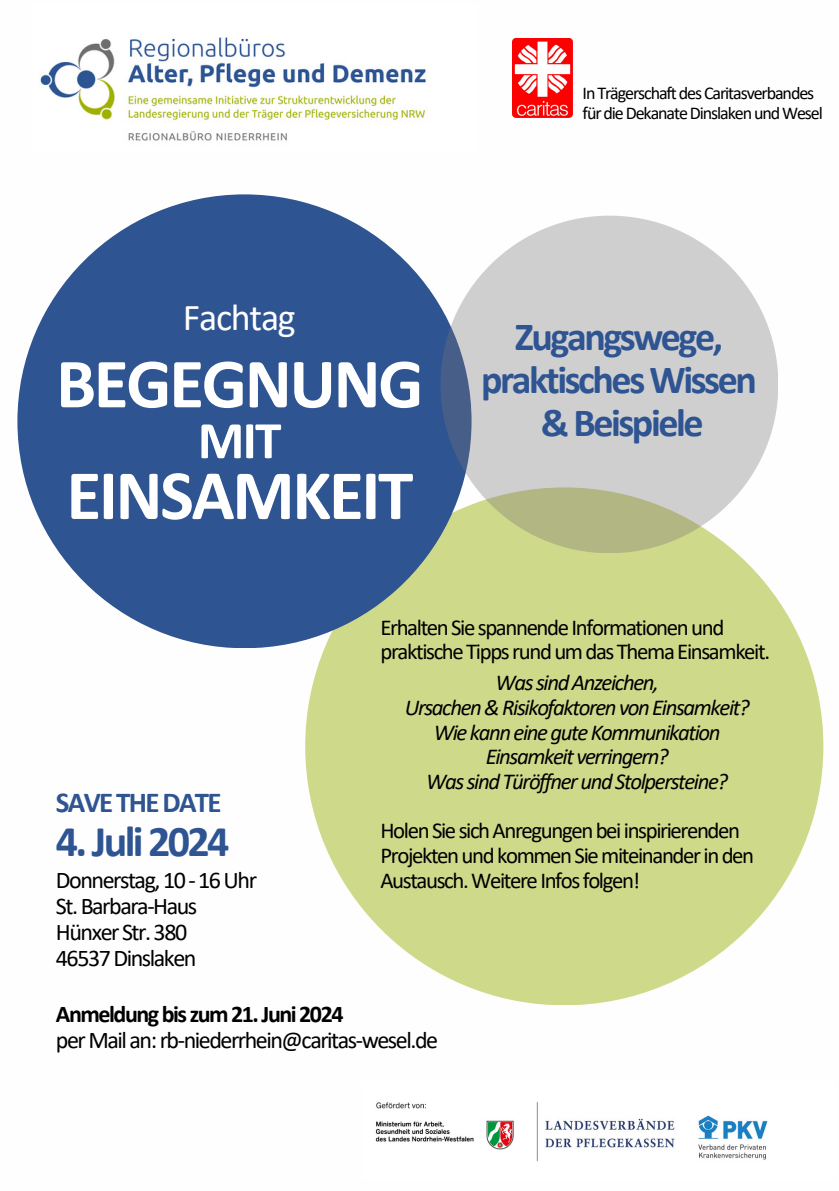
<style>
.page{position:relative;width:839px;height:1191px;background:#fff}
.page>*{position:absolute;margin:0;border:0;box-sizing:border-box;transform-origin:0 0}
.t1{font:700 71.2px "Calibri";letter-spacing:-.03em;color:#fff}
.t2{font:700 53.2px "Calibri";color:#fff}
.t3{font:700 44px "Calibri";letter-spacing:-.06em;color:#2f5492}
.t4{font:700 40px/42.6px "Calibri";letter-spacing:-.06em;color:#2f5492;text-align:center}
.t5{font:38px "Calibri";letter-spacing:-.035em;color:#fefefe}
.t6{font:700 29px "Calibri";letter-spacing:-.06em;color:#2f5492}
.t7{font:24px/26px "Calibri";letter-spacing:-.06em;color:#000}
.t8{font:700 24px "Calibri";letter-spacing:-.06em;color:#000}
.t9{font:22.8px/24.6px "Calibri";letter-spacing:-.06em;color:#000}
.t10{font:italic 22.8px/24.6px "Calibri";letter-spacing:-.06em;color:#000;text-align:center}
.t11{font:18px "Calibri";letter-spacing:-.06em;color:#000}
</style>
<div class="page">
<img style="left:375px;top:1102px;width:393px;height:60px">
<img style="left:512px;top:38px;width:60px;height:80px">
<img style="left:40px;top:37px;width:386px;height:104px">
<div style="left:305px;top:487px;width:518px;height:518px;background:#cfd98a;border-radius:50%"></div>
<div style="left:17px;top:194px;width:454px;height:454px;background:#2f5492;border-radius:50%"></div>
<svg style="left:440px;top:216px;width:338px;height:337px;fill:#d0cfd0"></svg>
<h3 class="t11" style="left:582px;top:86px;width:233px">In Trägerschaft des Caritasverbandes</h3>
<h1 class="t11" style="left:582px;top:105px;width:242px">für die Dekanate Dinslaken und Wesel</h1>
<p class="t5" style="left:183px;top:301px;width:114px">Fachtag</p>
<h2 class="t1" style="left:56px;top:354px;width:369px">BEGEGNUNG</h2>
<h2 class="t2" style="left:198px;top:418px;width:85px">MIT</h2>
<h2 class="t1" style="left:66px;top:466px;width:348px">EINSAMKEIT</h2>
<h4 class="t4" style="left:481px;top:319px;width:277px">Zugangswege, praktisches Wissen &amp; Beispiele</h4>
<h4 class="t9" style="left:380px;top:617px;width:391px">Erhalten Sie spannende Informationen und praktische Tipps rund um das Thema Einsamkeit.</h4>
<h4 class="t10" style="left:405px;top:672px;width:346px">Was sind Anzeichen,<br>Ursachen &amp; Risikofaktoren von Einsamkeit?<br>Wie kann eine gute Kommunikation<br>Einsamkeit verringern?<br>Was sind Türöf ner und Stolpersteine?</h4>
<p class="t9" style="left:380px;top:820px;width:375px">Holen Sie sich Anregungen bei inspirierenden<br>Projekten und kommen Sie miteinander in den<br>Austausch. Weitere Infos folgen!</p>
<p class="t6" style="left:56px;top:791px;width:167px">SAVE THE DATE</p>
<h3 class="t3" style="left:56px;top:823px;width:175px">4. Juli 2024</h3>
<p class="t7" style="left:56px;top:869px;width:203px">Donnerstag, 10 - 16 Uhr<br>St. Barbara-Haus<br>Hünxer Str. 380<br>46537 Dinslaken</p>
<p class="t8" style="left:56px;top:1004px;width:289px">Anmeldung bis zum 21. Juni 2024</p>
<p class="t7" style="left:56px;top:1029px;width:383px">per Mail an: rb-niederrhein@caritas-wesel.de</p>
</div>
